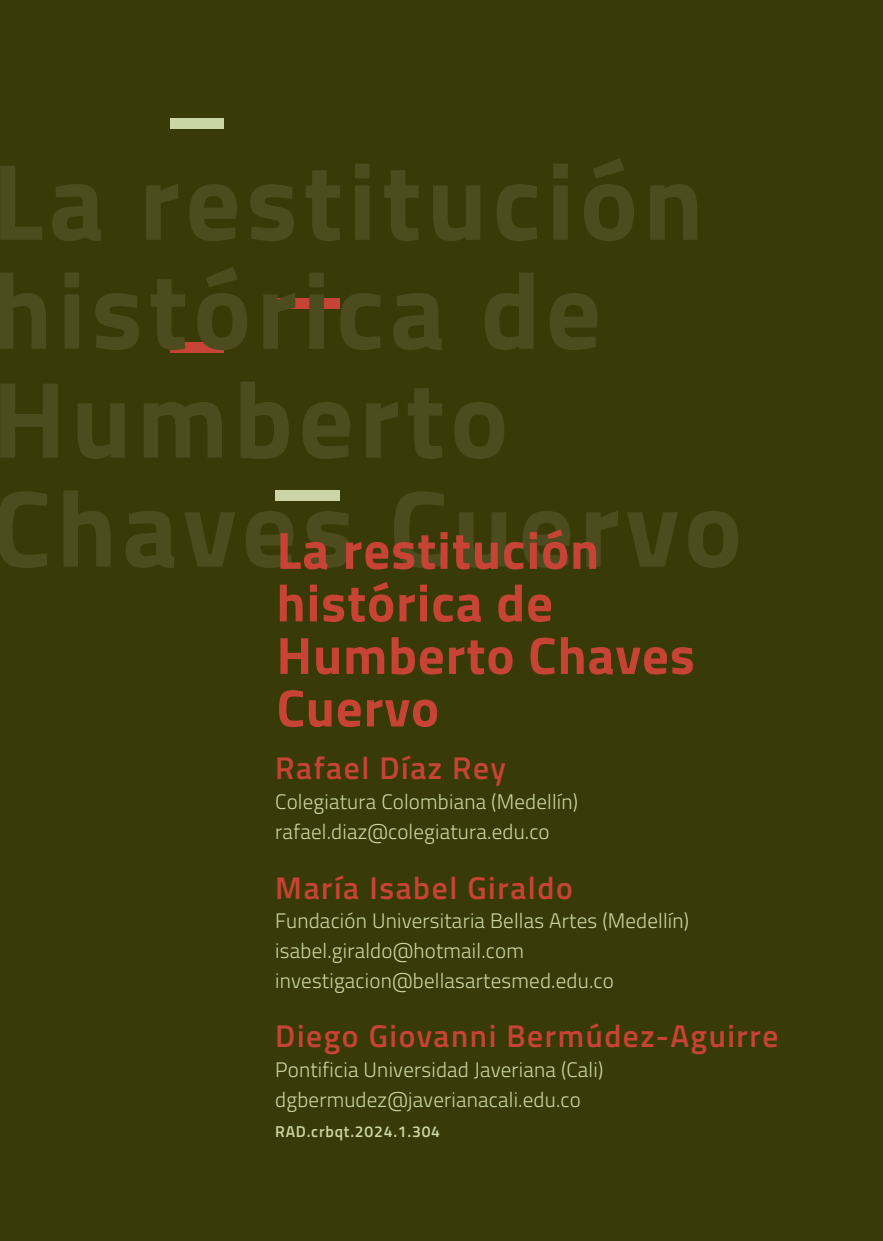
<style>
.page{position:relative;width:883px;height:1241px;background:#fff}
.page>*{position:absolute;margin:0;border:0;box-sizing:border-box;transform-origin:0 0}
.t1{font:700 108.85px/108.9px "Titillium Web";letter-spacing:.05em;color:#4c4c1e}
.t2{font:700 52.5px/52.5px "Titillium Web";letter-spacing:.02em;color:#c74336}
.t3{font:600 31.5px "Titillium Web";letter-spacing:.05em;color:#c74336}
.t4{font:300 21px "Titillium Web";letter-spacing:.01em;color:#cbd5a5}
.t5{font:600 15.75px "Titillium Web";letter-spacing:.05em;color:#cbd5a5}
</style>
<div class="page">
<div style="left:0;top:0;width:883px;height:1240px;background:#383a08"></div>
<div style="left:170px;top:341px;width:53px;height:11px;background:#c74336"></div>
<div style="left:170px;top:118px;width:53px;height:11px;background:#cbd5a5"></div>
<div style="left:275px;top:298px;width:65px;height:10px;background:#c74336"></div>
<div style="left:275px;top:490px;width:65px;height:11px;background:#cbd5a5"></div>
<p class="t1" style="left:-8px;top:142px;width:752px">La restitución histórica de<br>Humberto<br>Chaves Cuervo</p>
<p class="t2" style="left:277px;top:521px;width:420px">La restitución histórica de<br>Humberto Chaves<br>Cuervo</p>
<p class="t3" style="left:275px;top:744px;width:232px">Rafael Díaz Rey</p>
<p class="t4" style="left:275px;top:786px;width:304px">Colegiatura Colombiana (Medellín)</p>
<p class="t4" style="left:275px;top:816px;width:276px">rafael.diaz@colegiatura.edu.co</p>
<p class="t3" style="left:275px;top:863px;width:299px">María Isabel Giraldo</p>
<p class="t4" style="left:275px;top:905px;width:415px">Fundación Universitaria Bellas Artes (Medellín)</p>
<p class="t4" style="left:275px;top:935px;width:250px">isabel.giraldo@hotmail.com</p>
<p class="t4" style="left:275px;top:965px;width:340px">investigacion@bellasartesmed.edu.co</p>
<p class="t3" style="left:275px;top:1012px;width:505px">Diego Giovanni Bermúdez-Aguirre</p>
<p class="t4" style="left:275px;top:1054px;width:330px">Pontificia Universidad Javeriana (Cali)</p>
<p class="t4" style="left:275px;top:1084px;width:307px">dgbermudez@javerianacali.edu.co</p>
<p class="t5" style="left:275px;top:1119px;width:166px">RAD.crbqt.2024.1.304</p>
</div>
